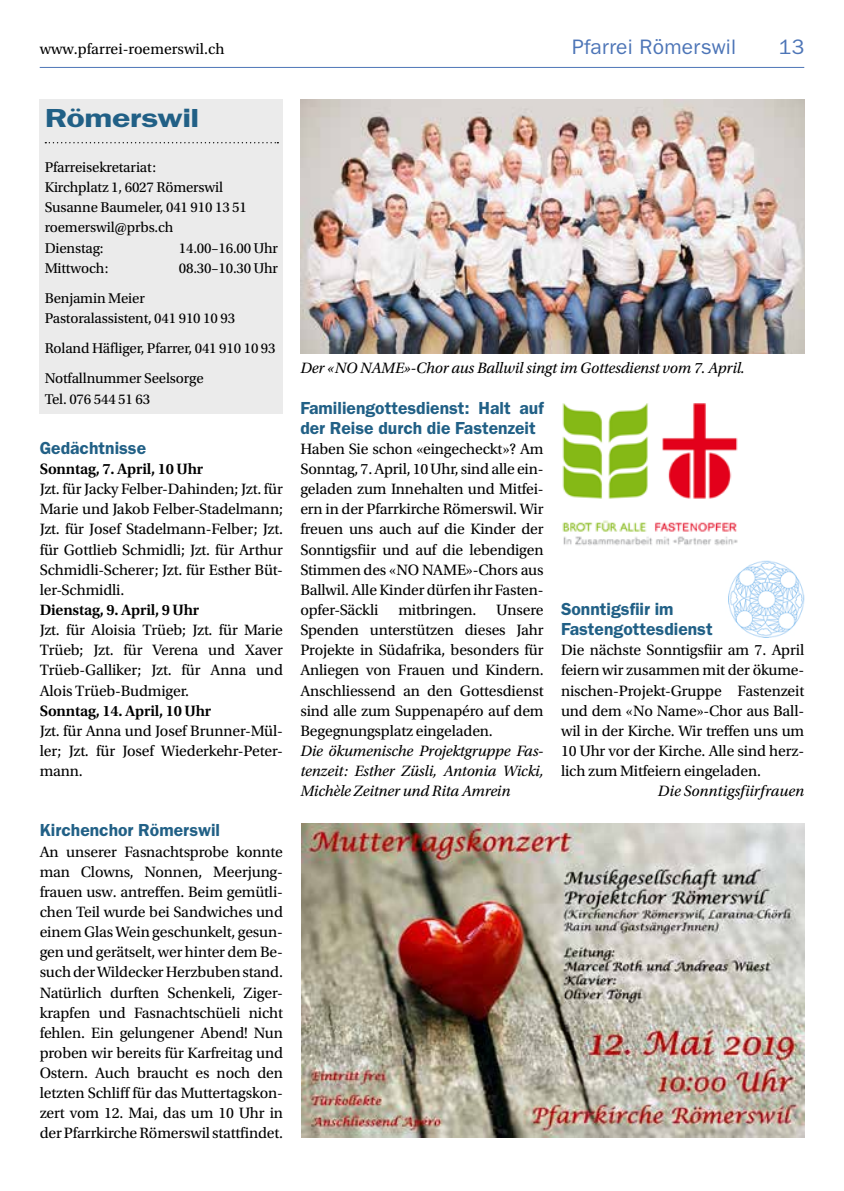
<style>
.page{position:relative;width:844px;height:1191px;background:#fff}
.page>*{position:absolute;margin:0;border:0;box-sizing:border-box;transform-origin:0 0}
.t1{font:600 26.25px "ITC Franklin Gothic Std";letter-spacing:-.015em;color:#216086;scale:1.3 1}
.t2{font:21px "ITC Franklin Gothic Std";letter-spacing:.01em;color:#4d75b7}
.t3{font:600 17.5px/20.1px "ITC Franklin Gothic Std";color:#216086}
.t4{font:15.75px/20.1px "Utopia Std";letter-spacing:-.01em;color:#000;text-align:justify}
.t5{font:italic 15.75px/20.1px "Utopia Std";letter-spacing:-.01em;color:#000;text-align:justify}
.t6{font:600 15.75px "Utopia Std";letter-spacing:-.01em;color:#000}
.t7{font:14.88px/20.1px "Utopia Std";letter-spacing:-.01em;color:#000}
</style>
<div class="page">
<hr style="left:40px;top:67px;width:764px;height:1px;background:#4d75b7">
<img style="left:728px;top:560px;width:76px;height:77px">
<div style="left:40px;top:99px;width:243px;height:314px;background:#ebebeb"></div>
<svg style="left:45px;top:142px;width:233px;height:1px"></svg>
<img style="left:301px;top:823px;width:503px;height:314px">
<img style="left:562px;top:403px;width:175px;height:143px">
<img style="left:300px;top:99px;width:504px;height:254px">
<p class="t4" style="left:40px;top:39px;width:186px">www.pfarrei-roemerswil.ch</p>
<h2 class="t2" style="left:572px;top:35px;width:166px">Pfarrei Römerswil</h2>
<h2 class="t2" style="left:778px;top:35px;width:27px">13</h2>
<h1 class="t1" style="left:45px;top:103px;width:120px">Römerswil</h1>
<p class="t7" style="left:45px;top:157px;width:204px">Pfarreisekretariat:<br>Kirchplatz 1, 6027 Römerswil<br>Susanne Baumeler, 041 910 13 51 roemerswil@prbs.ch<br>Dienstag:</p>
<p class="t7" style="left:179px;top:238px;width:101px">14.00–16.00 Uhr</p>
<p class="t7" style="left:45px;top:258px;width:65px">Mittwoch:</p>
<p class="t7" style="left:179px;top:258px;width:101px">08.30–10.30 Uhr</p>
<p class="t7" style="left:45px;top:288px;width:192px">Benjamin Meier<br>Pastoralassistent, 041 910 10 93</p>
<p class="t7" style="left:45px;top:334px;width:232px;line-height:30.1px">Roland Häfliger, Pfarrer, 041 910 10 93<br>Notfallnummer Seelsorge</p>
<p class="t7" style="left:45px;top:389px;width:107px">Tel. 076 544 51 63</p>
<p class="t3" style="left:40px;top:438px;width:108px">Gedächtnisse</p>
<p class="t6" style="left:40px;top:460px;width:165px">Sonntag, 7. April, 10 Uhr</p>
<p class="t4" style="left:40px;top:479px;width:245px">Jzt. für Jacky Felber-Dahinden; Jzt. für Marie und Jakob Felber-Stadelmann; Jzt. für Josef Stadelmann-Felber; Jzt. für Gottlieb Schmidli; Jzt. für Arthur Schmidli-Scherer; Jzt. für Esther Büt&shy;ler-Schmidli.</p>
<p class="t6" style="left:40px;top:601px;width:161px">Dienstag, 9. April, 9 Uhr</p>
<p class="t4" style="left:40px;top:620px;width:245px">Jzt. für Aloisia Trüeb; Jzt. für Marie Trüeb; Jzt. für Verena und Xaver Trüeb-Galliker; Jzt. für Anna und Alois Trüeb-Budmiger.</p>
<p class="t6" style="left:40px;top:701px;width:173px">Sonntag, 14. April, 10 Uhr</p>
<p class="t4" style="left:40px;top:721px;width:245px">Jzt. für Anna und Josef Brunner-Mül&shy;ler; Jzt. für Josef Wiederkehr-Peter&shy;mann.</p>
<p class="t3" style="left:40px;top:820px;width:182px">Kirchenchor Römerswil</p>
<p class="t4" style="left:40px;top:841px;width:245px">An unserer Fasnachtsprobe konnte man Clowns, Nonnen, Meerjung&shy;frauen usw. antreffen. Beim gemütli&shy;chen Teil wurde bei Sandwiches und einem Glas Wein geschunkelt, gesun&shy;gen und gerätselt, wer hinter dem Be&shy;such der Wildecker Herzbuben stand.<br>Natürlich durften Schenkeli, Ziger&shy;krapfen und Fasnachtschüeli nicht fehlen. Ein gelungener Abend! Nun proben wir bereits für Karfreitag und Ostern. Auch braucht es noch den letzten Schliff für das Muttertagskon&shy;zert vom 12. Mai, das um 10 Uhr in der Pfarrkirche Römerswil stattfindet.</p>
<p class="t5" style="left:300px;top:358px;width:446px">Der «NO NAME»-Chor aus Ballwil singt im Gottesdienst vom 7. April.</p>
<p class="t3" style="left:300px;top:397px;width:245px">Familiengottesdienst: Halt auf der Reise durch die Fastenzeit</p>
<p class="t4" style="left:300px;top:439px;width:245px">Haben Sie schon «eingecheckt»? Am Sonntag, 7. April, 10 Uhr, sind alle ein&shy;geladen zum Innehalten und Mitfei&shy;ern in der Pfarrkirche Römerswil. Wir freuen uns auch auf die Kinder der Sonntigsfiir und auf die lebendigen Stimmen des «NO NAME»-Chors aus Ballwil. Alle Kinder dürfen ihr Fasten&shy;opfer-Säckli</p>
<p class="t4" style="left:398px;top:600px;width:80px">mitbringen.</p>
<p class="t4" style="left:300px;top:600px;width:245px;text-indent:196px">Unsere Spenden unterstützen dieses Jahr Projekte in Südafrika, besonders für Anliegen von Frauen und Kindern.<br>Anschliessend an den Gottesdienst sind alle zum Suppenapéro auf dem Begegnungsplatz eingeladen.</p>
<p class="t5" style="left:300px;top:741px;width:245px">Die ökumenische Projektgruppe Fas&shy;tenzeit: Esther Züsli, Antonia Wicki, Michèle Zeitner und Rita Amrein</p>
<p class="t3" style="left:561px;top:599px;width:153px">Sonntigsfiir im<br>Fastengottesdienst</p>
<p class="t4" style="left:561px;top:640px;width:245px">Die nächste Sonntigsfiir am 7. April feiern wir zusammen mit der ökume&shy;nischen-Projekt-Gruppe Fastenzeit und dem «No Name»-Chor aus Ball&shy;wil in der Kirche. Wir treffen uns um 10 Uhr vor der Kirche. Alle sind herz&shy;lich zum Mitfeiern eingeladen.</p>
<p class="t5" style="left:657px;top:781px;width:148px">Die Sonntigsfiirfrauen</p>
</div>
